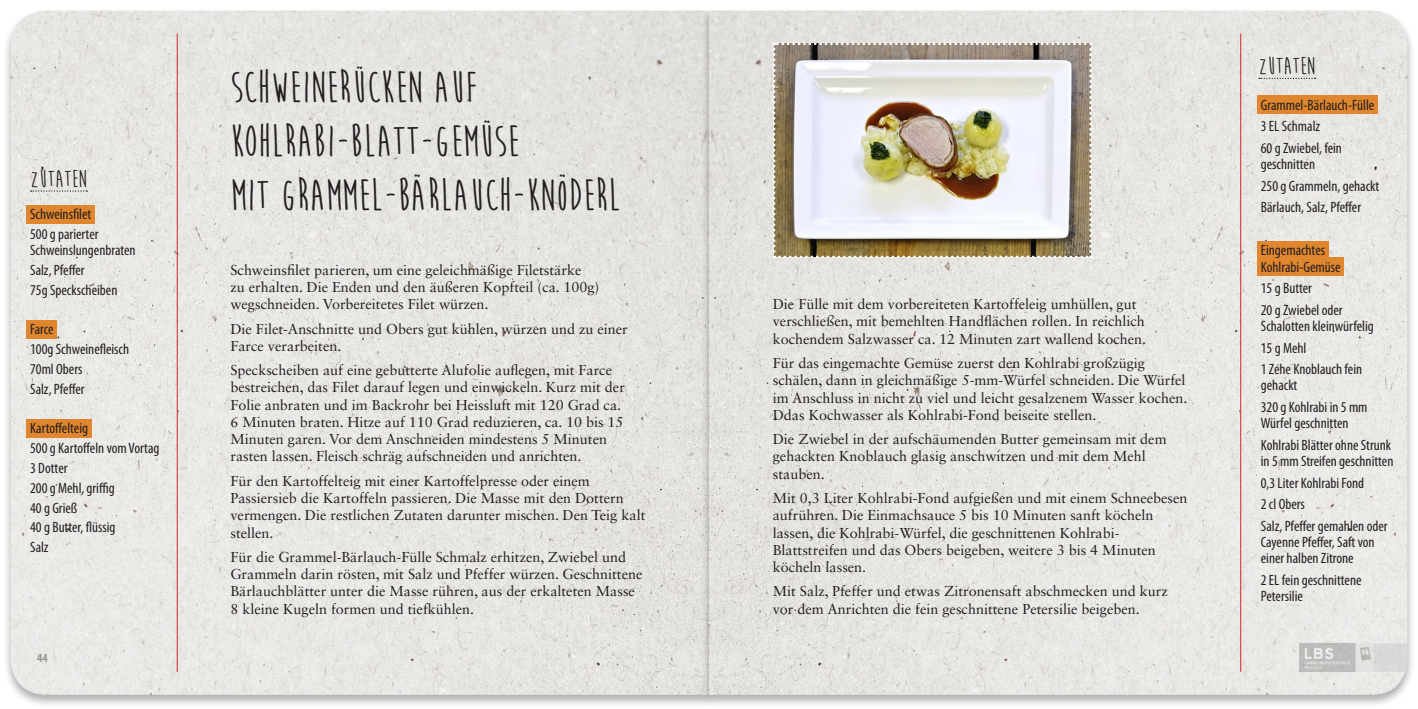
<style>
.page{position:relative;width:1418px;height:709px;background:#fff}
.page>*{position:absolute;margin:0;border:0;box-sizing:border-box;transform-origin:0 0}
.t1{font:700 45px/54px "Moon Flower";color:#231f20}
.t2{font:700 25px "Moon Flower";color:#231f20}
.t3{font:condensed 15px/19.8px "Myriad Pro";color:#231f20}
.t4{font:14.38px/17.2px "Sabon LT Std";color:#231f20}
.t5{font:700 condensed 12.5px "Myriad Pro";color:#979494}
</style>
<div class="page">
<div style="left:3px;top:8px;width:713px;height:699px;background:#231f20;opacity:.35"></div>
<img style="left:11px;top:11px;width:690px;height:683px">
<div style="left:701px;top:8px;width:713px;height:699px;background:#231f20;opacity:.35"></div>
<hr style="left:177px;top:34px;width:1px;height:637px;background:#d1232a">
<hr style="left:1240px;top:34px;width:1px;height:637px;background:#d1232a">
<img style="left:1299px;top:643px;width:74px;height:28px">
<svg style="left:1373px;top:643px;width:34px;height:28px"></svg>
<div style="left:27px;top:205px;width:68px;height:18px;background:#e0862e"></div>
<div style="left:27px;top:320px;width:30px;height:18px;background:#e0862e"></div>
<div style="left:27px;top:419px;width:65px;height:18px;background:#e0862e"></div>
<svg style="left:31px;top:190px;width:56px;height:2px"></svg>
<div style="left:1257px;top:95px;width:120px;height:19px;background:#e0862e"></div>
<div style="left:1257px;top:241px;width:71px;height:18px;background:#e0862e"></div>
<div style="left:1257px;top:257px;width:87px;height:19px;background:#e0862e"></div>
<svg style="left:1258px;top:78px;width:57px;height:1px"></svg>
<img style="left:772px;top:43px;width:319px;height:215px">
<h2 class="t2" style="left:30px;top:166px;width:58px">ZUTATEN</h2>
<p class="t3" style="left:30px;top:204px;width:70px">Schweinsfilet<br>500 g parierter</p>
<p class="t3" style="left:30px;top:240px;width:107px">Schweinslungenbraten<br>Salz, Pfeffer<br>75g Speckscheiben</p>
<p class="t3" style="left:30px;top:319px;width:101px">Farce<br>100g Schweinefleisch<br>70ml Obers<br>Salz, Pfeffer</p>
<p class="t3" style="left:30px;top:418px;width:131px">Kartoffelteig<br>500 g Kartoffeln vom Vortag<br>3 Dotter<br>200 g Mehl, griffig<br>40 g Grieß<br>40 g Butter, flüssig<br>Salz</p>
<p class="t5" style="left:37px;top:650px;width:12px">44</p>
<h1 class="t1" style="left:230px;top:61px;width:392px">SCHWEINERÜCKEN AUF<br>KOHLRABI-BLATT-GEMÜSE<br>MIT GRAMMEL-BÄRLAUCH-KNÖDERL</h1>
<p class="t4" style="left:230px;top:261px;width:370px">Schweinsfilet parieren, um eine geleichmäßige Filetstärke zu erhalten. Die Enden und den äußeren Kopfteil (ca. 100g) wegschneiden. Vorbereitetes Filet würzen.</p>
<p class="t4" style="left:230px;top:320px;width:399px">Die Filet-Anschnitte und Obers gut kühlen, würzen und zu einer<br>Farce verarbeiten.</p>
<p class="t4" style="left:230px;top:361px;width:396px">Speckscheiben auf eine gebutterte Alufolie auflegen, mit Farce bestreichen, das Filet darauf legen und einwickeln. Kurz mit der Folie anbraten und im Backrohr bei Heissluft mit 120 Grad ca.<br>6 Minuten braten. Hitze auf 110 Grad reduzieren, ca. 10 bis 15<br>Minuten garen. Vor dem Anschneiden mindestens 5 Minuten rasten lassen. Fleisch schräg aufschneiden und anrichten.</p>
<p class="t4" style="left:230px;top:472px;width:416px">Für den Kartoffelteig mit einer Kartoffelpresse oder einem Passiersieb die Kartoffeln passieren. Die Masse mit den Dottern vermengen. Die restlichen Zutaten darunter mischen. Den Teig kalt stellen.</p>
<p class="t4" style="left:230px;top:548px;width:413px">Für die Grammel-Bärlauch-Fülle Schmalz erhitzen, Zwiebel und Grammeln darin rösten, mit Salz und Pfeffer würzen. Geschnittene Bärlauchblätter unter die Masse rühren, aus der erkalteten Masse 8 kleine Kugeln formen und tiefkühlen.</p>
<p class="t4" style="left:772px;top:295px;width:375px">Die Fülle mit dem vorbereiteten Kartoffeleig umhüllen, gut verschließen, mit bemehlten Handflächen rollen. In reichlich kochendem Salzwasser ca. 12 Minuten zart wallend kochen.</p>
<p class="t4" style="left:772px;top:354px;width:416px">Für das eingemachte Gemüse zuerst den Kohlrabi großzügig schälen, dann in gleichmäßige 5-mm-Würfel schneiden. Die Würfel im Anschluss in nicht zu viel und leicht gesalzenem Wasser kochen.<br>Ddas Kochwasser als Kohlrabi-Fond beiseite stellen.</p>
<p class="t4" style="left:772px;top:430px;width:395px">Die Zwiebel in der aufschäumenden Butter gemeinsam mit dem gehackten Knoblauch glasig anschwitzen und mit dem Mehl stauben.</p>
<p class="t4" style="left:772px;top:489px;width:416px">Mit 0,3 Liter Kohlrabi-Fond aufgießen und mit einem Schneebesen aufrühren. Die Einmachsauce 5 bis 10 Minuten sanft köcheln lassen, die Kohlrabi-Würfel, die geschnittenen Kohlrabi-Blattstreifen und das Obers beigeben, weitere 3 bis 4 Minuten köcheln lassen.</p>
<p class="t4" style="left:772px;top:582px;width:396px">Mit Salz, Pfeffer und etwas Zitronensaft abschmecken und kurz vor dem Anrichten die fein geschnittene Petersilie beigeben.</p>
<h2 class="t2" style="left:1258px;top:53px;width:58px">ZUTATEN</h2>
<p class="t3" style="left:1260px;top:94px;width:115px;line-height:21.6px">Grammel-Bärlauch-Fülle<br>3 EL Schmalz<br>60 g Zwiebel, fein</p>
<p class="t3" style="left:1260px;top:153px;width:120px;line-height:21.6px">geschnitten<br>250 g Grammeln, gehackt<br>Bärlauch, Salz, Pfeffer</p>
<p class="t3" style="left:1260px;top:242px;width:81px;line-height:16.2px">Eingemachtes<br>Kohlrabi-Gemüse</p>
<p class="t3" style="left:1260px;top:277px;width:83px;line-height:21.6px">15 g Butter<br>20 g Zwiebel oder</p>
<p class="t3" style="left:1260px;top:315px;width:114px;line-height:21.6px">Schalotten kleinwürfelig<br>15 g Mehl<br>1 Zehe Knoblauch fein</p>
<p class="t3" style="left:1260px;top:374px;width:108px;line-height:21.6px">gehackt<br>320 g Kohlrabi in 5 mm</p>
<p class="t3" style="left:1260px;top:412px;width:132px;line-height:21.6px">Würfel geschnitten<br>Kohlrabi Blätter ohne Strunk</p>
<p class="t3" style="left:1260px;top:450px;width:134px;line-height:21.6px">in 5 mm Streifen geschnitten<br>0,3 Liter Kohlrabi Fond<br>2 cl Obers<br>Salz, Pfeffer gemahlen oder</p>
<p class="t3" style="left:1260px;top:534px;width:115px;line-height:16.2px">Cayenne Pfeffer, Saft von einer halben Zitrone</p>
<p class="t3" style="left:1260px;top:571px;width:102px;line-height:16.2px">2 EL fein geschnittene<br>Petersilie</p>
</div>
